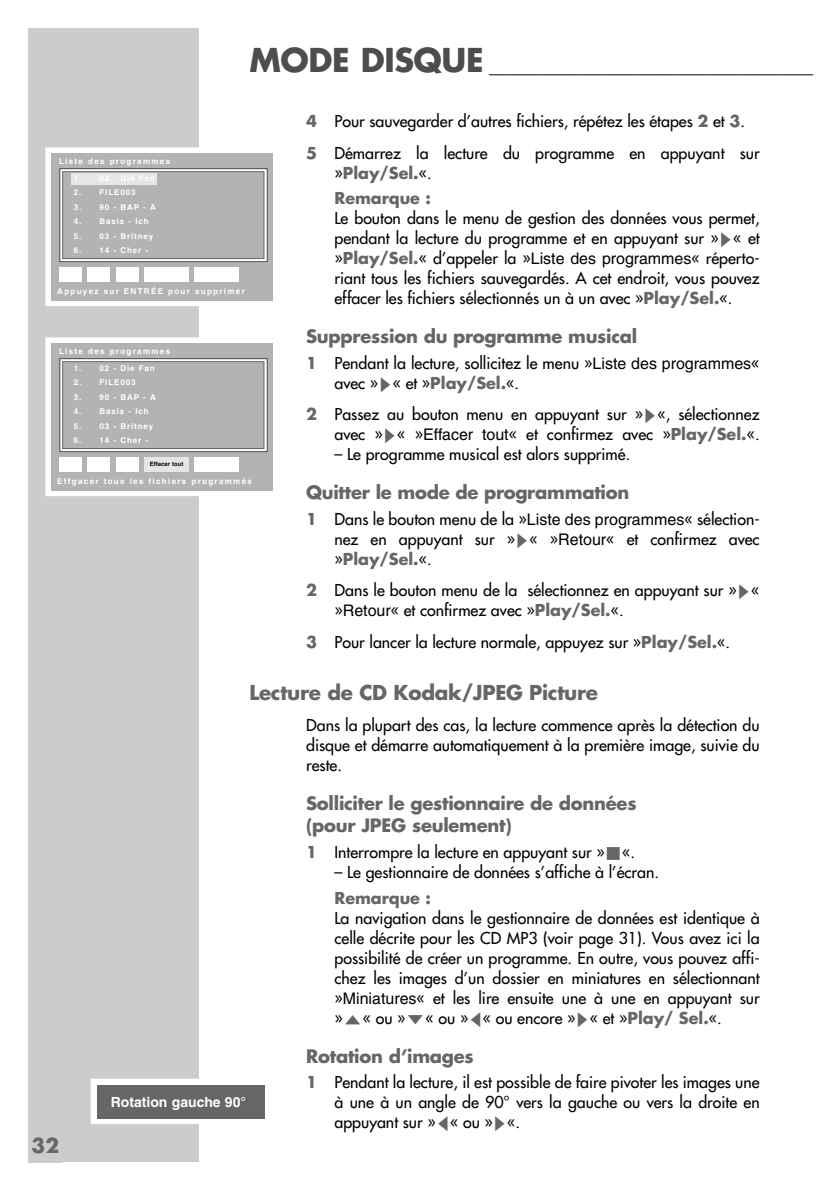
<style>
.page{position:relative;width:840px;height:1190px;background:#fff}
.page>*{position:absolute;margin:0;border:0;box-sizing:border-box;transform-origin:0 0}
.t1{font:700 20px "Futura";letter-spacing:-.015em;color:#666}
.t2{font:700 18px/22px "Futura";letter-spacing:-.015em;color:#666}
.t3{font:700 18px "Futura";color:#4d4d4d}
.t4{font:16px/20px "Futura";color:#000;text-align:justify}
.t5{font:700 16px/25.6px "Futura";color:#666}
.t6{font:700 14px "Helvetica";color:#fff}
.t7{font:700 8px "Helvetica";letter-spacing:.165em;color:#fff}
.t8{font:700 8px "Helvetica";letter-spacing:.11em;color:#fff}
.t9{font:700 6px "Helvetica";color:#000}
.s1{font-size:32px}
.s2{font-weight:700;color:#666}
.s3{font-weight:400;color:#000}
.s4{font-family:"Grund Son Se";font-size:14px;color:#666}
.s5{font-family:"Helvetica"}
.s6{font-family:"Grund Son Se";font-size:12px;color:#666}
</style>
<div class="page">
<div style="left:28px;top:28px;width:170px;height:1134px;background:#ccc"></div>
<div style="left:91px;top:1079px;width:181px;height:45px;border:6px solid #fff"></div>
<div style="left:97px;top:1085px;width:168px;height:34px;background:#666"></div>
<div style="left:45px;top:147px;width:227px;height:159px;border:6px solid #fff"></div>
<div style="left:51px;top:153px;width:221px;height:147px;background:#b3b3b3"></div>
<svg style="left:62px;top:170px;width:204px;height:90px"></svg>
<div style="left:60px;top:168px;width:208px;height:94px;border:1px solid #4d4d4d"></div>
<div style="left:63px;top:172px;width:201px;height:86px;background:#b3b3b3"></div>
<div style="left:62px;top:171px;width:202px;height:88px;border:1px solid #666"></div>
<div style="left:71px;top:173px;width:86px;height:11px;background:#e6e6e6"></div>
<div style="left:60px;top:267px;width:22px;height:15px;background:#fff"></div>
<div style="left:88px;top:267px;width:22px;height:15px;background:#fff"></div>
<div style="left:116px;top:267px;width:22px;height:15px;background:#fff"></div>
<div style="left:145px;top:267px;width:44px;height:15px;background:#fff"></div>
<div style="left:195px;top:267px;width:44px;height:15px;background:#fff"></div>
<div style="left:45px;top:337px;width:227px;height:159px;border:6px solid #fff"></div>
<div style="left:51px;top:343px;width:221px;height:147px;background:#b3b3b3"></div>
<svg style="left:62px;top:360px;width:204px;height:90px"></svg>
<div style="left:60px;top:358px;width:208px;height:94px;border:1px solid #4d4d4d"></div>
<div style="left:63px;top:362px;width:201px;height:86px;background:#b3b3b3"></div>
<div style="left:62px;top:361px;width:202px;height:88px;border:1px solid #666"></div>
<div style="left:60px;top:457px;width:22px;height:15px;background:#fff"></div>
<div style="left:88px;top:457px;width:22px;height:15px;background:#fff"></div>
<div style="left:116px;top:457px;width:22px;height:15px;background:#fff"></div>
<div style="left:145px;top:457px;width:44px;height:15px;background:#e6e6e6"></div>
<div style="left:195px;top:457px;width:44px;height:15px;background:#fff"></div>
<p class="t3" style="left:249px;top:57px;width:565px"><span class="s1">MODE DISQUE</span> _____________________________________</p>
<p class="t4" style="left:306px;top:107px;width:455px;line-height:31.4px"><span class="s2">4</span> Pour sauvegarder d’autres fichiers, répétez les étapes <span class="s2">2</span> et <span class="s2">3</span>.<br><span class="s2">5</span> Démarrez la lecture du programme en appuyant sur</p>
<p class="t5" style="left:334px;top:161px;width:99px"><span class="s3">»</span>Play/Sel.<span class="s3">«.<br></span>Remarque :</p>
<p class="t4" style="left:334px;top:209px;width:427px">Le bouton dans le menu de gestion des données vous permet, pendant la lecture du programme et en appuyant sur »<span class="s4">S</span>« et »<span class="s2">Play/Sel.</span>« d’appeler la »<span class="s5">Liste des programmes</span>« réperto&shy;riant tous les fichiers sauvegardés. A cet endroit, vous pouvez effacer les fichiers sélectionnés un à un avec »<span class="s2">Play/Sel.</span>«.</p>
<p class="t2" style="left:306px;top:327px;width:333px">Suppression du programme musical</p>
<p class="t4" style="left:334px;top:354px;width:427px;text-indent:-28px"><span class="s2">1</span> Pendant la lecture, sollicitez le menu »<span class="s5">Liste des programmes</span>« avec »<span class="s4">S</span>« et »<span class="s2">Play/Sel.</span>«.</p>
<p class="t4" style="left:306px;top:405px;width:455px;text-align:right"><span class="s2">2</span> Passez au bouton menu en appuyant sur »<span class="s4">S</span>«, sélectionnez avec »<span class="s4">S</span>« »<span class="s5">Effacer tout</span>« et confirmez avec »<span class="s2">Play/Sel.</span>«.</p>
<p class="t4" style="left:334px;top:445px;width:297px">– Le programme musical est alors supprimé.</p>
<p class="t2" style="left:306px;top:483px;width:325px">Quitter le mode de programmation</p>
<p class="t4" style="left:334px;top:510px;width:427px;text-indent:-28px"><span class="s2">1</span> Dans le bouton menu de la »<span class="s5">Liste des programmes</span>« sélection&shy;nez en appuyant sur »<span class="s4">S</span>« »<span class="s5">Retour</span>« et confirmez avec »<span class="s2">Play/Sel.</span>«.</p>
<p class="t4" style="left:334px;top:582px;width:427px;text-indent:-28px"><span class="s2">2</span> Dans le bouton menu de la sélectionnez en appuyant sur »<span class="s4">S</span>« »<span class="s5">Retour</span>« et confirmez avec »<span class="s2">Play/Sel.</span>«.</p>
<p class="t4" style="left:306px;top:633px;width:426px"><span class="s2">3</span> Pour lancer la lecture normale, appuyez sur »<span class="s2">Play/Sel.</span>«.</p>
<p class="t1" style="left:249px;top:683px;width:350px">Lecture de CD Kodak/JPEG Picture</p>
<p class="t4" style="left:306px;top:717px;width:455px">Dans la plupart des cas, la lecture commence après la détection du disque et démarre automatiquement à la première image, suivie du reste.</p>
<p class="t2" style="left:306px;top:794px;width:332px">Solliciter le gestionnaire de données (pour JPEG seulement)</p>
<p class="t4" style="left:306px;top:843px;width:330px"><span class="s2">1</span> Interrompre la lecture en appuyant sur »<span class="s6">7</span>«.</p>
<p class="t4" style="left:334px;top:863px;width:326px">– Le gestionnaire de données s’affiche à l’écran.</p>
<p class="t5" style="left:334px;top:886px;width:98px">Remarque :</p>
<p class="t4" style="left:334px;top:909px;width:427px">La navigation dans le gestionnaire de données est identique à celle décrite pour les CD MP3 (voir page 31). Vous avez ici la possibilité de créer un programme. En outre, vous pouvez affi&shy;chez les images d’un dossier en miniatures en sélectionnant »<span class="s5">Miniatures</span>« et les lire ensuite une à une en appuyant sur »<span class="s4">A</span>« ou »<span class="s4">S</span>« ou »<span class="s4">A</span>« ou encore »<span class="s4">S</span>« et »<span class="s2">Play/ Sel.</span>«.</p>
<p class="t2" style="left:306px;top:1047px;width:169px">Rotation d’images</p>
<p class="t4" style="left:334px;top:1074px;width:427px;text-indent:-28px"><span class="s2">1</span> Pendant la lecture, il est possible de faire pivoter les images une à une à un angle de 90° vers la gauche ou vers la droite en appuyant sur »<span class="s4">A</span>« ou »<span class="s4">S</span>«.</p>
<p class="t7" style="left:59px;top:158px;width:113px">Liste des programmes</p>
<p class="t8" style="left:74px;top:189px;width:63px">2. FILE003</p>
<p class="t7" style="left:74px;top:204px;width:83px">3. 90 - BAP - A</p>
<p class="t8" style="left:74px;top:218px;width:76px">4. Basis - Ich</p>
<p class="t8" style="left:74px;top:233px;width:81px">5. 03 - Britney</p>
<p class="t7" style="left:74px;top:247px;width:76px">6. 14 - Cher -</p>
<p class="t7" style="left:57px;top:288px;width:189px">Appuyez sur ENTRÉE pour supprimer</p>
<p class="t7" style="left:59px;top:348px;width:113px">Liste des programmes</p>
<p class="t7" style="left:74px;top:365px;width:82px">1. 02 - Die Fan</p>
<p class="t8" style="left:74px;top:379px;width:63px">2. FILE003</p>
<p class="t7" style="left:74px;top:394px;width:83px">3. 90 - BAP - A</p>
<p class="t8" style="left:74px;top:408px;width:76px">4. Basis - Ich</p>
<p class="t8" style="left:74px;top:423px;width:81px">5. 03 - Britney</p>
<p class="t7" style="left:74px;top:437px;width:76px">6. 14 - Cher -</p>
<p class="t9" style="left:150px;top:462px;width:35px">Effacer tout</p>
<p class="t7" style="left:57px;top:478px;width:196px">Effgacer tous les fichiers programmés</p>
<p class="t6" style="left:111px;top:1097px;width:137px">Rotation gauche 90°</p>
<p class="t1" style="left:32px;top:1136px;width:29px">32</p>
</div>
